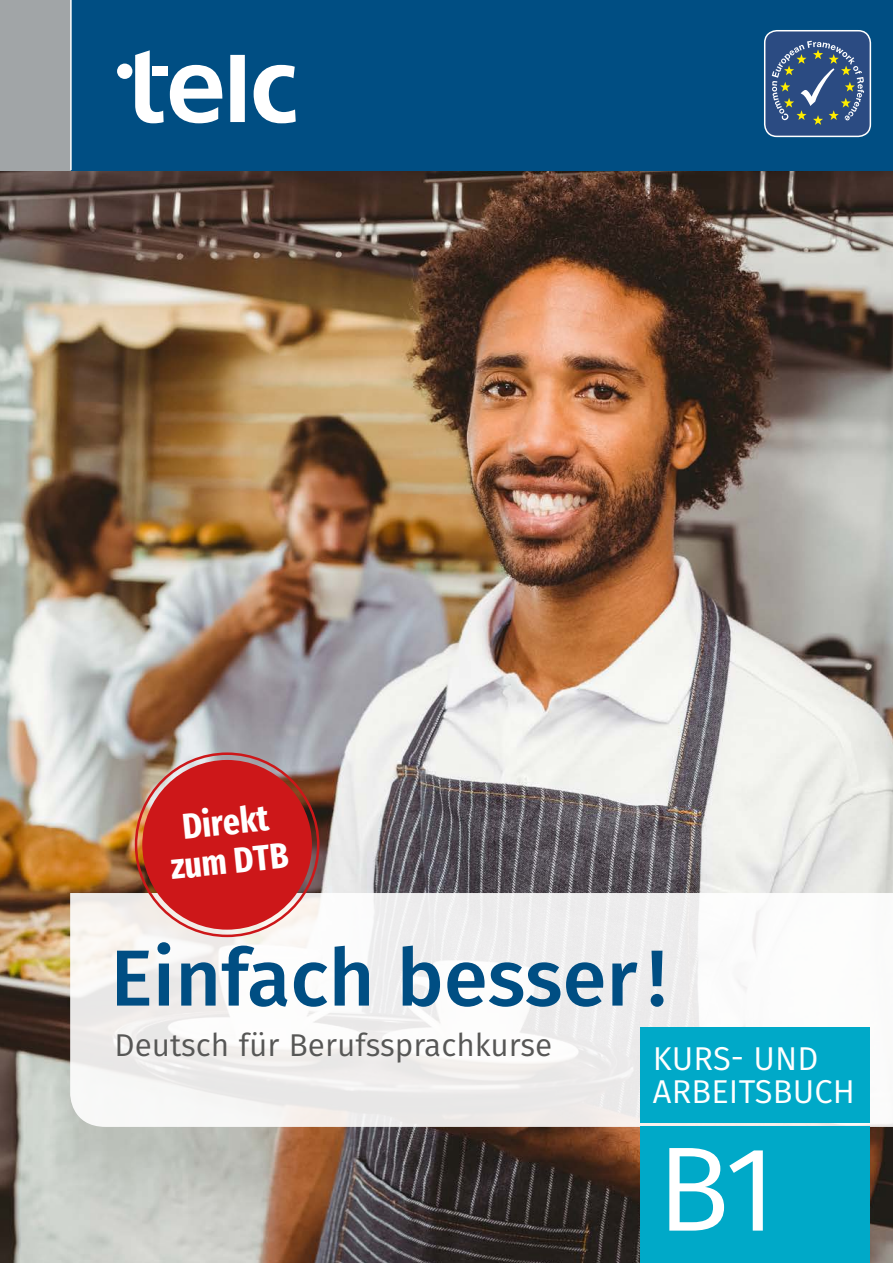
<style>
.page{position:relative;width:893px;height:1263px;background:#fff}
.page>*{position:absolute;margin:0;border:0;box-sizing:border-box;transform-origin:0 0}
.t1{font:120px "Fira Sans";color:#fff}
.t2{font:500 79.5px "Fira Sans";color:#004e83}
.t3{font:700 36px/39px "Fira Sans Compressed";color:#fff;text-align:center}
.t4{font:33px/33px "Fira Sans";letter-spacing:.005em;color:#fff}
.t5{font:31.5px "Fira Sans";color:#575756}
</style>
<div class="page">
<img style="left:0;top:170px;width:893px;height:1093px">
<div style="left:6px;top:0;width:887px;height:170px;background:#004e83"></div>
<div style="left:765px;top:31px;width:105px;height:105px;background:#2b4b82;border-radius:12px"></div>
<div style="left:764px;top:30px;width:107px;height:107px;border:2px solid #fff;border-radius:12px"></div>
<svg style="left:772px;top:41px;width:92px;height:84px"></svg>
<div style="left:0;top:0;width:70px;height:170px;background:#a1a5a7"></div>
<svg style="left:135px;top:50px;width:29px;height:73px"></svg>
<svg style="left:170px;top:65px;width:52px;height:58px"></svg>
<div style="left:230px;top:55px;width:15px;height:67px;background:#fff"></div>
<svg style="left:254px;top:65px;width:42px;height:58px"></svg>
<div style="left:117px;top:64px;width:15px;height:15px;background:#fff;border-radius:50%"></div>
<div style="left:153px;top:67px;width:15px;height:9px;background:#fff"></div>
<hr style="left:70px;top:0;width:2px;height:170px;background:#fff">
<svg style="left:70px;top:893px;width:823px;height:234px"></svg>
<div style="left:640px;top:1127px;width:230px;height:136px;background:#00a9c8"></div>
<div style="left:640px;top:1027px;width:230px;height:96px;background:#00a9c8"></div>
<div style="left:142px;top:760px;width:170px;height:170px;background:#cd1719;border-radius:50%"></div>
<div style="left:147px;top:765px;width:160px;height:160px;border:3px solid #cd1719;border-radius:50%"></div>
<p class="t3" style="left:164px;top:806px;width:119px;rotate:-6deg">Direkt zum DTB</p>
<p class="t2" style="left:111px;top:914px;width:558px">Einfach besser!</p>
<p class="t5" style="left:114px;top:1021px;width:439px">Deutsch für Berufssprachkurse</p>
<p class="t4" style="left:653px;top:1041px;width:204px">KURS- UND<br>ARBEITSBUCH</p>
<p class="t1" style="left:657px;top:1099px;width:121px">B1</p>
</div>
